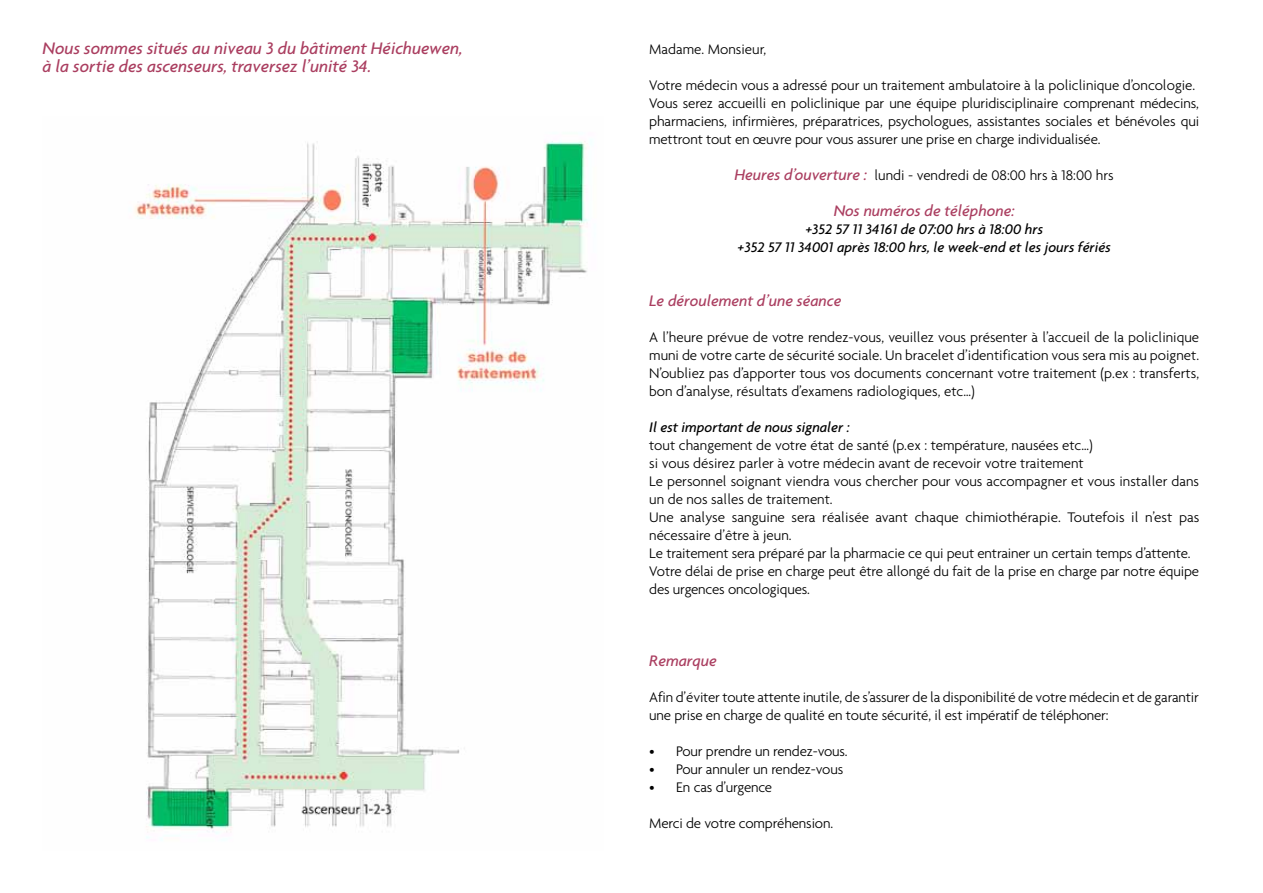
<style>
.page{position:relative;width:1263px;height:893px;background:#fff}
.page>*{position:absolute;margin:0;border:0;box-sizing:border-box;transform-origin:0 0}
.t1{font:italic 500 18px/18px "Agenda";color:#aa3e60}
.t2{font:italic 500 16.5px "Agenda";color:#aa3e60}
.t3{font:300 15px/18px "Agenda";letter-spacing:-.01em;color:#000}
.t4{font:italic 500 15px/18px "Agenda";color:#000;text-align:center}
.s1{font-weight:500;font-style:italic;font-size:16.5px;color:#aa3e60}
</style>
<div class="page">
<img style="left:134px;top:141px;width:458px;height:699px">
<p class="t1" style="left:43px;top:39px;width:422px">Nous sommes situés au niveau 3 du bâtiment Héichuewen, à la sortie des ascenseurs, traversez l’unité 34.</p>
<p class="t3" style="left:649px;top:40px;width:119px">Madame. Monsieur,</p>
<p class="t3" style="left:649px;top:76px;width:552px">Votre médecin vous a adressé pour un traitement ambulatoire à la policlinique d’oncologie.<br>Vous serez accueilli en policlinique par une équipe pluridisciplinaire comprenant médecins, pharmaciens, infirmières, préparatrices, psychologues, assistantes sociales et bénévoles qui mettront tout en œuvre pour vous assurer une prise en charge individualisée.</p>
<p class="t3" style="left:734px;top:166px;width:381px"><span class="s1">Heures d’ouverture :</span> lundi - vendredi de 08:00 hrs à 18:00 hrs</p>
<p class="t2" style="left:834px;top:201px;width:182px">Nos numéros de téléphone:</p>
<p class="t4" style="left:738px;top:220px;width:375px">+352 57 11 34161 de 07:00 hrs à 18:00 hrs<br>+352 57 11 34001 après 18:00 hrs, le week-end et les jours fériés</p>
<p class="t2" style="left:649px;top:291px;width:194px">Le déroulement d’une séance</p>
<p class="t3" style="left:649px;top:328px;width:551px;text-align:justify">A l’heure prévue de votre rendez-vous, veuillez vous présenter à l’accueil de la policlinique muni de votre carte de sécurité sociale. Un bracelet d’identification vous sera mis au poignet.<br>N’oubliez pas d’apporter tous vos documents concernant votre traitement (p.ex : transferts, bon d’analyse, résultats d’examens radiologiques, etc…)</p>
<p class="t4" style="left:649px;top:418px;width:202px">Il est important de nous signaler :</p>
<p class="t3" style="left:649px;top:436px;width:552px">tout changement de votre état de santé (p.ex : température, nausées etc…)<br>si vous désirez parler à votre médecin avant de recevoir votre traitement<br>Le personnel soignant viendra vous chercher pour vous accompagner et vous installer dans un de nos salles de traitement.<br>Une analyse sanguine sera réalisée avant chaque chimiothérapie. Toutefois il n’est pas nécessaire d’être à jeun.<br>Le traitement sera préparé par la pharmacie ce qui peut entrainer un certain temps d’attente.<br>Votre délai de prise en charge peut être allongé du fait de la prise en charge par notre équipe des urgences oncologiques.</p>
<p class="t2" style="left:649px;top:651px;width:69px">Remarque</p>
<p class="t3" style="left:649px;top:688px;width:551px">Afin d’éviter toute attente inutile, de s’assurer de la disponibilité de votre médecin et de garantir une prise en charge de qualité en toute sécurité, il est impératif de téléphoner:</p>
<p class="t3" style="left:649px;top:742px;width:200px">• Pour prendre un rendez-vous.</p>
<p class="t3" style="left:649px;top:760px;width:196px">• Pour annuler un rendez-vous</p>
<p class="t3" style="left:649px;top:778px;width:124px">• En cas d’urgence</p>
<p class="t3" style="left:649px;top:814px;width:185px">Merci de votre compréhension.</p>
</div>
